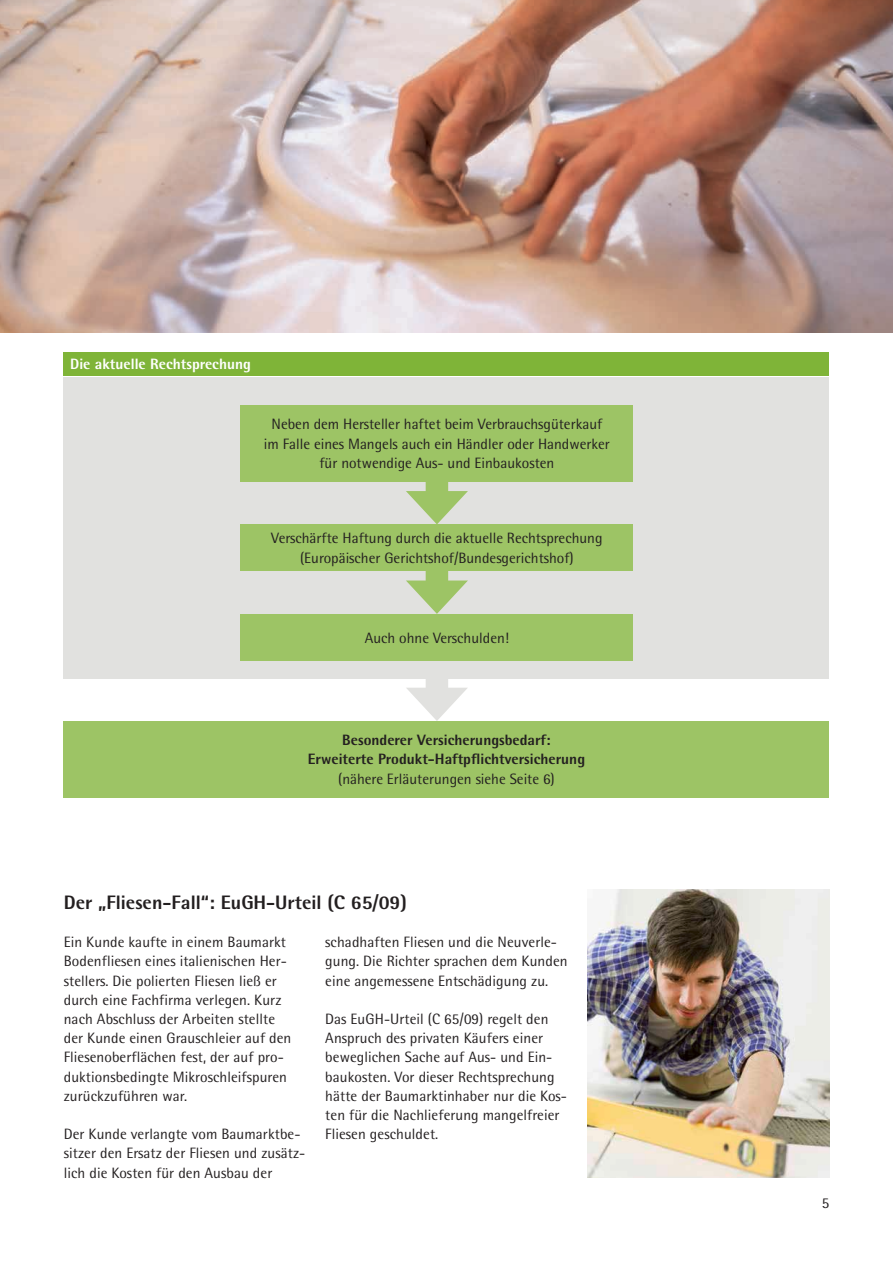
<style>
.page{position:relative;width:893px;height:1263px;background:#fff}
.page>*{position:absolute;margin:0;border:0;box-sizing:border-box;transform-origin:0 0}
.t1{font:800 19.5px "Lvm Rotis";color:#231f20}
.t2{font:15px/19.2px "Lvm Rotis";letter-spacing:.005em;color:#231f20}
.t3{font:800 15px/19.2px "Lvm Rotis";color:#231f20;text-align:center}
.t4{font:800 15px "Lvm Rotis";color:#fff}
</style>
<div class="page">
<img style="left:0;top:0;width:893px;height:333px">
<img style="left:587px;top:889px;width:242px;height:288px">
<div style="left:64px;top:721px;width:765px;height:76px;background:#9dc465"></div>
<div style="left:426px;top:659px;width:22px;height:41px;background:#e1e1df"></div>
<svg style="left:406px;top:688px;width:61px;height:33px"></svg>
<div style="left:64px;top:377px;width:765px;height:301px;background:#e1e1df"></div>
<div style="left:426px;top:456px;width:22px;height:47px;background:#9dc465"></div>
<svg style="left:406px;top:491px;width:62px;height:33px"></svg>
<div style="left:241px;top:405px;width:392px;height:77px;background:#9dc465"></div>
<div style="left:426px;top:546px;width:22px;height:47px;background:#9dc465"></div>
<svg style="left:406px;top:580px;width:62px;height:34px"></svg>
<div style="left:241px;top:524px;width:392px;height:47px;background:#9dc465"></div>
<div style="left:241px;top:614px;width:392px;height:47px;background:#9dc465"></div>
<div style="left:64px;top:352px;width:765px;height:23px;background:#7fb438"></div>
<p class="t4" style="left:70px;top:354px;width:182px">Die aktuelle Rechtsprechung</p>
<p class="t2" style="left:264px;top:415px;width:347px;text-align:center">Neben dem Hersteller haftet beim Verbrauchsgüterkauf im Falle eines Mangels auch ein Händler oder Handwerker für notwendige Aus- und Einbaukosten</p>
<p class="t2" style="left:271px;top:528px;width:333px;text-align:center">Verschärfte Haftung durch die aktuelle Rechtsprechung (Europäischer Gerichtshof/Bundesgerichtshof)</p>
<p class="t2" style="left:365px;top:628px;width:146px">Auch ohne Verschulden!</p>
<p class="t3" style="left:308px;top:730px;width:279px">Besonderer Versicherungsbedarf:<br>Erweiterte Produkt-Haftpflichtversicherung</p>
<p class="t2" style="left:338px;top:769px;width:218px">(nähere Erläuterungen siehe Seite 6)</p>
<h1 class="t1" style="left:64px;top:890px;width:345px">Der „Fliesen-Fall“: EuGH-Urteil (C 65/09)</h1>
<p class="t2" style="left:64px;top:932px;width:229px">Ein Kunde kaufte in einem Baumarkt Bodenfliesen eines italienischen Her&shy;stellers. Die polierten Fliesen ließ er durch eine Fachfirma verlegen. Kurz nach Abschluss der Arbeiten stellte der Kunde einen Grauschleier auf den Fliesenoberflächen fest, der auf pro&shy;duktionsbedingte Mikroschleifspuren zurückzuführen war.</p>
<p class="t2" style="left:64px;top:1124px;width:243px">Der Kunde verlangte vom Baumarktbe&shy;sitzer den Ersatz der Fliesen und zusätz&shy;lich die Kosten für den Ausbau der</p>
<p class="t2" style="left:325px;top:932px;width:244px">schadhaften Fliesen und die Neuverle&shy;gung. Die Richter sprachen dem Kunden eine angemessene Entschädigung zu.</p>
<p class="t2" style="left:325px;top:1009px;width:243px">Das EuGH-Urteil (C 65/09) regelt den Anspruch des privaten Käufers einer beweglichen Sache auf Aus- und Ein&shy;baukosten. Vor dieser Rechtsprechung hätte der Baumarktinhaber nur die Kos&shy;ten für die Nachlieferung mangelfreier Fliesen geschuldet.</p>
<p class="t2" style="left:822px;top:1193px;width:9px">5</p>
</div>
